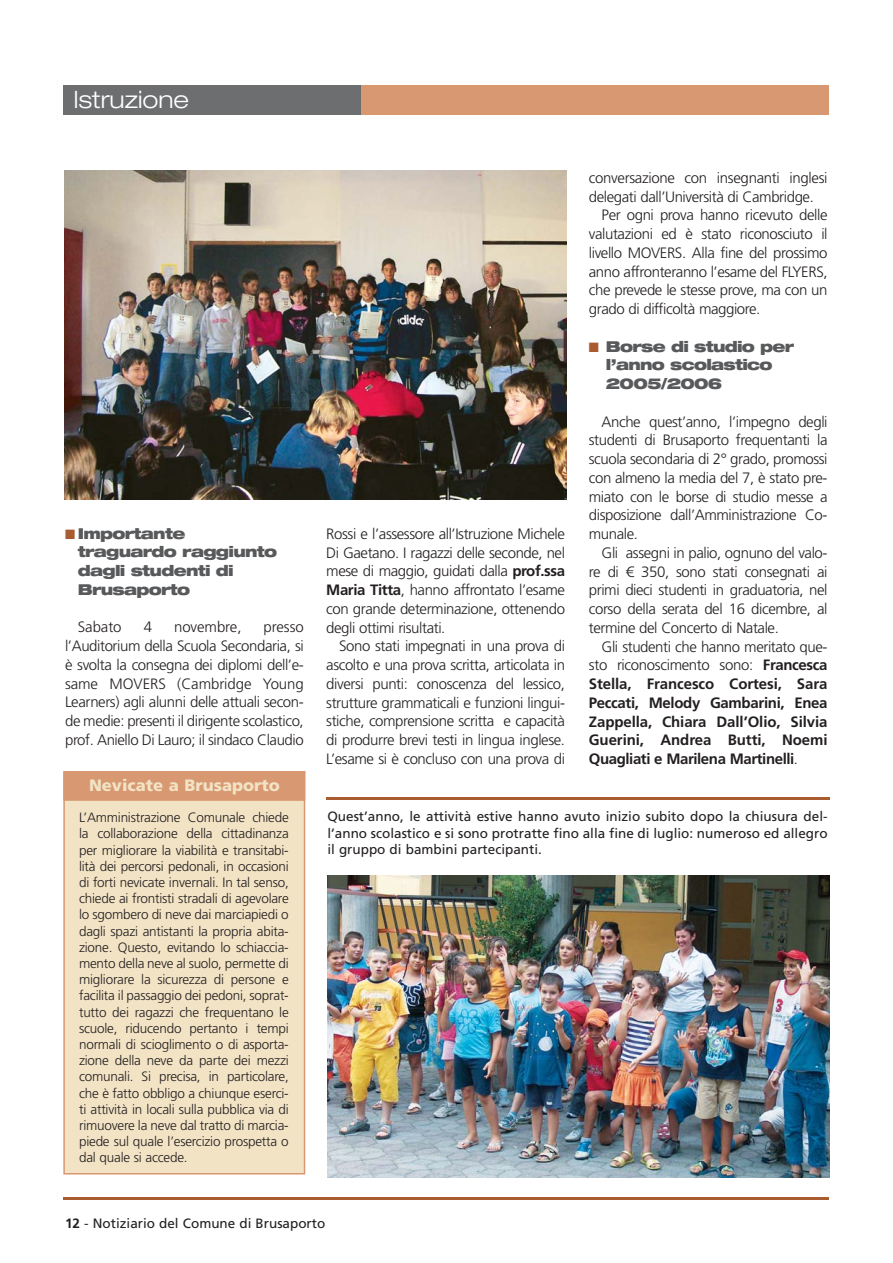
<style>
.page{position:relative;width:893px;height:1263px;background:#fff}
.page>*{position:absolute;margin:0;border:0;box-sizing:border-box;transform-origin:0 0}
.t1{font:300 expanded 24px "Helvetica Neue";color:#fff}
.t2{font:900 16.5px "Frutiger";color:#f2e3c5}
.t3{font:300 15px/18.8px "Frutiger";letter-spacing:-.03em;color:#231f20;text-align:justify}
.t4{font:700 15px/18.8px "Frutiger";letter-spacing:-.03em;color:#231f20;text-align:justify}
.t5{font:900 expanded 15px/18.8px "Helvetica Neue";letter-spacing:-.05em;color:#58595b}
.t6{font:300 15px "Frutiger";letter-spacing:-.005em;color:#231f20}
.t7{font:300 13.5px/16.2px "Frutiger";letter-spacing:-.015em;color:#231f20;text-align:justify}
.t8{font:13.5px/16.2px "Frutiger";color:#231f20;text-align:justify}
.s1{color:#a85c2f}
.s2{font-weight:700}
.s3{font-weight:300}
</style>
<div class="page">
<hr style="left:64px;top:1197px;width:765px;height:2px;background:#a85c2f">
<div style="left:64px;top:85px;width:765px;height:30px;background:#d89871"></div>
<div style="left:64px;top:85px;width:297px;height:30px;background:#6c6e70"></div>
<img style="left:65px;top:170px;width:501px;height:329px">
<img style="left:327px;top:875px;width:502px;height:303px">
<div style="left:64px;top:772px;width:240px;height:402px;background:#f2e3c5"></div>
<div style="left:63px;top:771px;width:242px;height:404px;border:2px solid #d89871"></div>
<div style="left:64px;top:772px;width:240px;height:28px;background:#d89871"></div>
<div style="left:63px;top:771px;width:242px;height:30px;border:2px solid #d89871"></div>
<hr style="left:326px;top:797px;width:503px;height:2px;background:#a85c2f">
<h1 class="t1" style="left:74px;top:91px;width:117px">Istruzione</h1>
<p class="t5" style="left:78px;top:525px;width:201px;text-indent:-13px"><span class="s1">■</span> Importante traguardo raggiunto dagli studenti di<br>Brusaporto</p>
<p class="t3" style="left:78px;top:619px;width:45px">Sabato</p>
<p class="t3" style="left:144px;top:619px;width:10px">4</p>
<p class="t6" style="left:174px;top:621px;width:69px">novembre,</p>
<p class="t3" style="left:65px;top:619px;width:240px;text-indent:198px">presso l’Auditorium della Scuola Secondaria, si è svolta la consegna dei diplomi dell’e&shy;same MOVERS (Cambridge Young Learners) agli alunni delle attuali secon&shy;de medie: presenti il dirigente scolastico, prof. Aniello Di Lauro; il sindaco Claudio</p>
<p class="t2" style="left:89px;top:779px;width:192px">Nevicate a Brusaporto</p>
<p class="t7" style="left:79px;top:810px;width:211px">L’Amministrazione Comunale chiede la collaborazione della cittadinanza per migliorare la viabilità e transitabi&shy;lità dei percorsi pedonali, in occasioni di forti nevicate invernali. In tal senso, chiede ai frontisti stradali di agevolare lo sgombero di neve dai marciapiedi o dagli spazi antistanti la propria abita&shy;zione. Questo, evitando lo schiaccia&shy;mento della neve al suolo, permette di migliorare la sicurezza di persone e facilita il passaggio dei pedoni, soprat&shy;tutto dei ragazzi che frequentano le scuole, riducendo pertanto i tempi normali di scioglimento o di asporta&shy;zione della neve da parte dei mezzi comunali. Si precisa, in particolare, che è fatto obbligo a chiunque eserci&shy;ti attività in locali sulla pubblica via di rimuovere la neve dal tratto di marcia&shy;piede sul quale l’esercizio prospetta o dal quale si accede.</p>
<p class="t3" style="left:326px;top:525px;width:240px">Rossi e l’assessore all’Istruzione Michele Di Gaetano. I ragazzi delle seconde, nel mese di maggio, guidati dalla <span class="s2">prof.ssa Maria Titta</span>, hanno affrontato l’esame con grande determinazione, ottenendo degli ottimi risultati.</p>
<p class="t3" style="left:326px;top:638px;width:240px;text-indent:13px">Sono stati impegnati in una prova di ascolto e una prova scritta, articolata in diversi punti: conoscenza del lessico, strutture grammaticali e funzioni lingui&shy;stiche, comprensione scritta e capacità di produrre brevi testi in lingua inglese.<br>L’esame si è concluso con una prova di</p>
<p class="t3" style="left:589px;top:169px;width:240px">conversazione con insegnanti inglesi</p>
<p class="t3" style="left:589px;top:188px;width:226px">delegati dall’Università di Cambridge.</p>
<p class="t3" style="left:602px;top:207px;width:227px">Per ogni prova hanno ricevuto delle</p>
<p class="t3" style="left:589px;top:226px;width:240px">valutazioni ed è stato riconosciuto il</p>
<p class="t3" style="left:589px;top:244px;width:240px">livello MOVERS. Alla fine del prossimo</p>
<p class="t3" style="left:589px;top:263px;width:240px">anno affronteranno l’esame del FLYERS,</p>
<p class="t3" style="left:589px;top:282px;width:240px">che prevede le stesse prove, ma con un</p>
<p class="t3" style="left:589px;top:301px;width:173px">grado di difficoltà maggiore.</p>
<p class="t5" style="left:606px;top:338px;width:190px;text-indent:-17px"><span class="s1">■</span> Borse di studio per l’anno scolastico<br>2005/2006</p>
<p class="t3" style="left:589px;top:413px;width:240px;text-indent:13px">Anche quest’anno, l’impegno degli studenti di Brusaporto frequentanti la scuola secondaria di 2° grado, promossi con almeno la media del 7, è stato pre&shy;miato con le borse di studio messe a disposizione dall’Amministrazione Co&shy;munale.</p>
<p class="t3" style="left:589px;top:544px;width:240px;text-indent:13px">Gli assegni in palio, ognuno del valo&shy;re di € 350, sono stati consegnati ai primi dieci studenti in graduatoria, nel corso della serata del 16 dicembre, al termine del Concerto di Natale.</p>
<p class="t4" style="left:589px;top:638px;width:240px;text-indent:13px"><span class="s3">Gli studenti che hanno meritato que&shy;sto riconoscimento sono:</span> Francesca Stella, Francesco Cortesi, Sara Peccati, Melody Gambarini, Enea Zappella, Chiara Dall’Olio, Silvia Guerini, Andrea Butti, Noemi Quagliati e Marilena Martinelli<span class="s3">.</span></p>
<p class="t8" style="left:327px;top:810px;width:502px">Quest’anno, le attività estive hanno avuto inizio subito dopo la chiusura del&shy;l’anno scolastico e si sono protratte fino alla fine di luglio: numeroso ed allegro il gruppo di bambini partecipanti.</p>
<p class="t8" style="left:65px;top:1216px;width:262px"><span class="s2">12</span> - Notiziario del Comune di Brusaporto</p>
</div>
